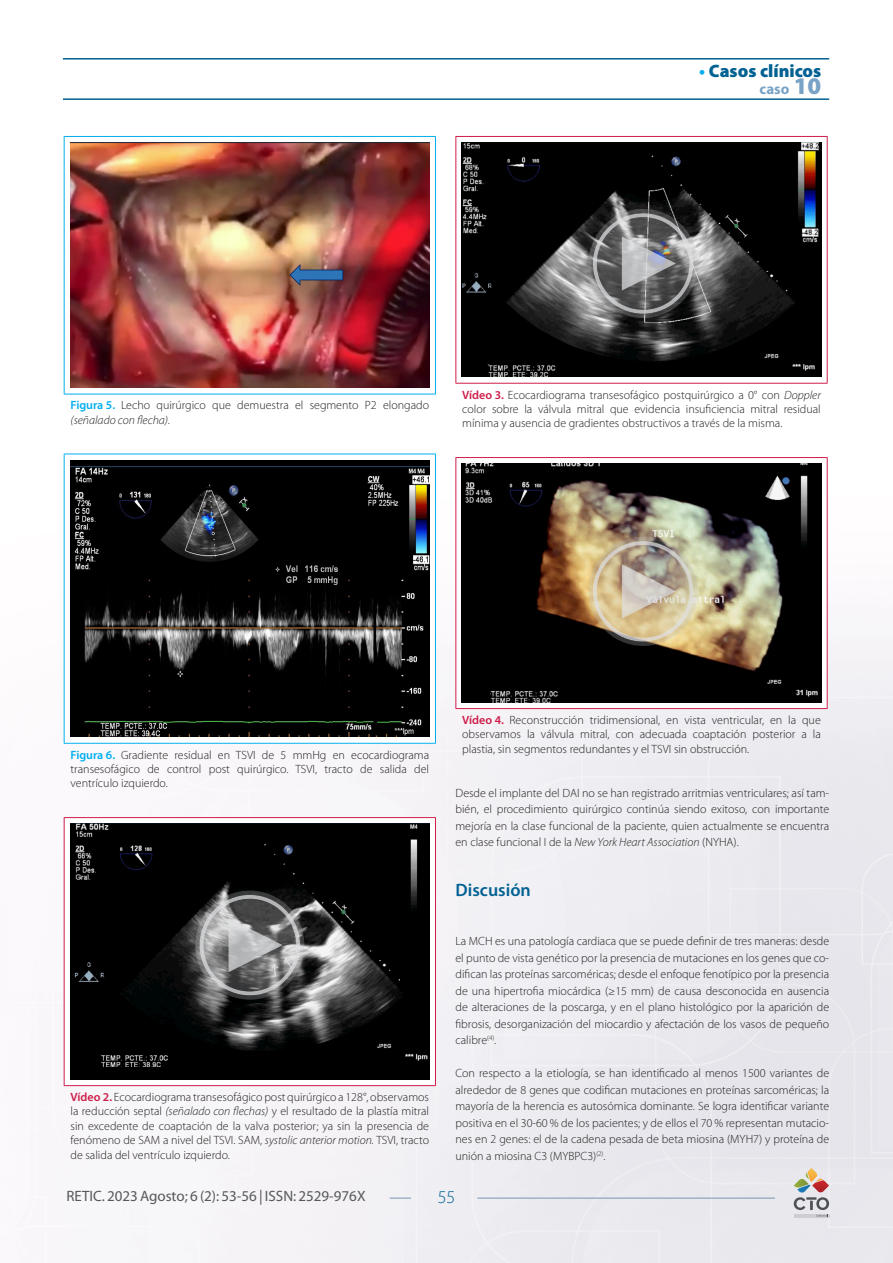
<style>
.page{position:relative;width:893px;height:1263px;background:#fff}
.page>*{position:absolute;margin:0;border:0;box-sizing:border-box;transform-origin:0 0}
.t1{font:900 18px "Myriad Pro";color:#006193}
._02_Primer_Orden{font:600 18px "Myriad Pro";color:#006193}
.t2{font:300 18px "Myriad Pro";color:#006193}
.t3{font:15px "Myriad Pro";color:#57585a}
.t4{font:700 15px "Myriad Pro";color:#78a3c6}
._01_Texto_comun{font:300 12px/16.5px "Myriad Pro";color:#231f20;text-align:justify}
.Pies_video{font:300 12px/14.4px "Myriad Pro";color:#231f20;text-align:justify}
.s1{font-weight:700;color:#00aeef}
.s2{font-style:inherit}
.s3{font-weight:900;font-size:24px}
.s4{font-weight:600;color:#00aeef}
.s5{font-style:italic}
.s6{font-weight:600;color:#ce1d49}
</style>
<div class="page">
<hr style="left:63px;top:58px;width:766px;height:2px;background:#006193">
<hr style="left:63px;top:98px;width:766px;height:2px;background:#006193">
<hr style="left:477px;top:1198px;width:298px;height:1px;background:#7a94b0">
<svg style="left:390px;top:1198px;width:21px;height:1px"></svg>
<svg style="left:794px;top:1168px;width:35px;height:49px;background:#c7bdb8"></svg>
<hr style="left:64px;top:136px;width:372px;height:1px;background:#00aeef">
<hr style="left:64px;top:137px;width:1px;height:257px;background:#00aeef">
<hr style="left:435px;top:137px;width:1px;height:257px;background:#00aeef">
<hr style="left:64px;top:394px;width:372px;height:1px;background:#00aeef">
<img style="left:70px;top:143px;width:359px;height:245px">
<hr style="left:64px;top:454px;width:372px;height:1px;background:#00aeef">
<hr style="left:64px;top:454px;width:1px;height:289px;background:#00aeef">
<hr style="left:435px;top:454px;width:1px;height:289px;background:#00aeef">
<hr style="left:64px;top:743px;width:372px;height:1px;background:#00aeef">
<svg style="left:70px;top:460px;width:359px;height:7px;background:#05080c"></svg>
<img style="left:70px;top:467px;width:359px;height:270px">
<svg style="left:65px;top:818px;width:370px;height:262px"></svg>
<hr style="left:64px;top:817px;width:372px;height:1px;background:#ce1d49">
<hr style="left:64px;top:818px;width:1px;height:267px;background:#ce1d49">
<hr style="left:435px;top:818px;width:1px;height:267px;background:#ce1d49">
<hr style="left:64px;top:1085px;width:372px;height:1px;background:#ce1d49">
<div style="left:70px;top:824px;width:359px;height:255px;background:#000"></div>
<img style="left:74px;top:824px;width:354px;height:242px">
<hr style="left:455px;top:136px;width:373px;height:1px;background:#ce1d49">
<hr style="left:455px;top:137px;width:1px;height:246px;background:#ce1d49">
<hr style="left:827px;top:137px;width:1px;height:246px;background:#ce1d49">
<hr style="left:455px;top:383px;width:373px;height:1px;background:#ce1d49">
<img style="left:462px;top:143px;width:359px;height:234px">
<svg style="left:456px;top:458px;width:371px;height:250px"></svg>
<hr style="left:455px;top:457px;width:373px;height:1px;background:#ce1d49">
<hr style="left:455px;top:458px;width:1px;height:250px;background:#ce1d49">
<hr style="left:827px;top:458px;width:1px;height:250px;background:#ce1d49">
<hr style="left:455px;top:708px;width:373px;height:1px;background:#ce1d49">
<img style="left:462px;top:464px;width:359px;height:238px">
<svg style="left:195px;top:890px;width:109px;height:110px;background:#787879"></svg>
<img style="left:589px;top:537px;width:109px;height:109px">
<svg style="left:589px;top:209px;width:109px;height:109px;background:#727374"></svg>
<h1 class="t1" style="left:699px;top:60px;width:124px"><span class="s1">•</span> <span class="s2">C</span>asos clínicos</h1>
<p class="t4" style="left:759px;top:79px;width:63px">caso <span class="s3">10</span></p>
<p class="_01_Texto_comun" style="left:71px;top:398px;width:360px;line-height:14.4px"><span class="s4">Figura 5.</span> Lecho quirúrgico que demuestra el segmento P2 elongado <span class="s5">(señalado con flecha).</span></p>
<p class="Pies_video" style="left:462px;top:388px;width:360px"><span class="s6">Vídeo 3.</span> Ecocardiograma transesofágico postquirúrgico a 0° con <span class="s5">Doppler </span>color sobre la válvula mitral que evidencia insuficiencia mitral residual mínima y ausencia de gradientes obstructivos a través de la misma.</p>
<p class="_01_Texto_comun" style="left:71px;top:748px;width:360px;line-height:14.4px"><span class="s4">Figura 6.</span> Gradiente residual en TSVI de 5 mmHg en ecocardiograma transesofágico de control post quirúrgico. TSVI, tracto de salida del ventrículo izquierdo.</p>
<p class="Pies_video" style="left:71px;top:1090px;width:360px"><span class="s6">Vídeo 2.</span> Ecocardiograma transesofágico post quirúrgico a 128°, observamos la reducción septal <span class="s5">(señalado con flechas)</span> y el resultado de la plastía mitral sin excedente de coaptación de la valva posterior; ya sin la presencia de fenómeno de SAM a nivel del TSVI. SAM, <span class="s5">systolic anterior motion.</span> TSVI, tracto de salida del ventrículo izquierdo.</p>
<p class="Pies_video" style="left:462px;top:713px;width:360px"><span class="s6">Vídeo 4.</span> Reconstrucción tridimensional, en vista ventricular, en la que observamos la válvula mitral, con adecuada coaptación posterior a la plastia, sin segmentos redundantes y el TSVI sin obstrucción.</p>
<p class="_01_Texto_comun" style="left:455px;top:784px;width:375px">Desde el implante del DAI no se han registrado arritmias ventriculares; así tam&shy;bién, el procedimiento quirúrgico continúa siendo exitoso, con importante mejoría en la clase funcional de la paciente, quien actualmente se encuentra en clase funcional I de la <span class="s5">New York Heart Association</span> (NYHA).</p>
<p class="_02_Primer_Orden" style="left:455px;top:878px;width:77px">Discusión</p>
<p class="_01_Texto_comun" style="left:455px;top:933px;width:375px">La MCH es una patología cardiaca que se puede definir de tres maneras: desde el punto de vista genético por la presencia de mutaciones en los genes que co&shy;difican las proteínas sarcoméricas; desde el enfoque fenotípico por la presencia de una hipertrofia miocárdica (≥15 mm) de causa desconocida en ausencia de alteraciones de la poscarga, y en el plano histológico por la aparición de fibrosis, desorganización del miocardio y afectación de los vasos de pequeño calibre<sup>(4)</sup>.</p>
<p class="_01_Texto_comun" style="left:455px;top:1065px;width:375px">Con respecto a la etiología, se han identificado al menos 1500 variantes de alrededor de 8 genes que codifican mutaciones en proteínas sarcoméricas; la mayoría de la herencia es autosómica dominante. Se logra identificar variante positiva en el 30-60 % de los pacientes; y de ellos el 70 % representan mutacio&shy;nes en 2 genes: el de la cadena pesada de beta miosina (MYH7) y proteína de unión a miosina C3 (MYBPC3)<sup>(2)</sup>.</p>
<p class="t3" style="left:66px;top:1187px;width:301px">RETIC. 2023 Agosto; 6 (2): 53-56 | ISSN: 2529-976X</p>
<h1 class="t2" style="left:438px;top:1187px;width:19px">55</h1>
</div>
